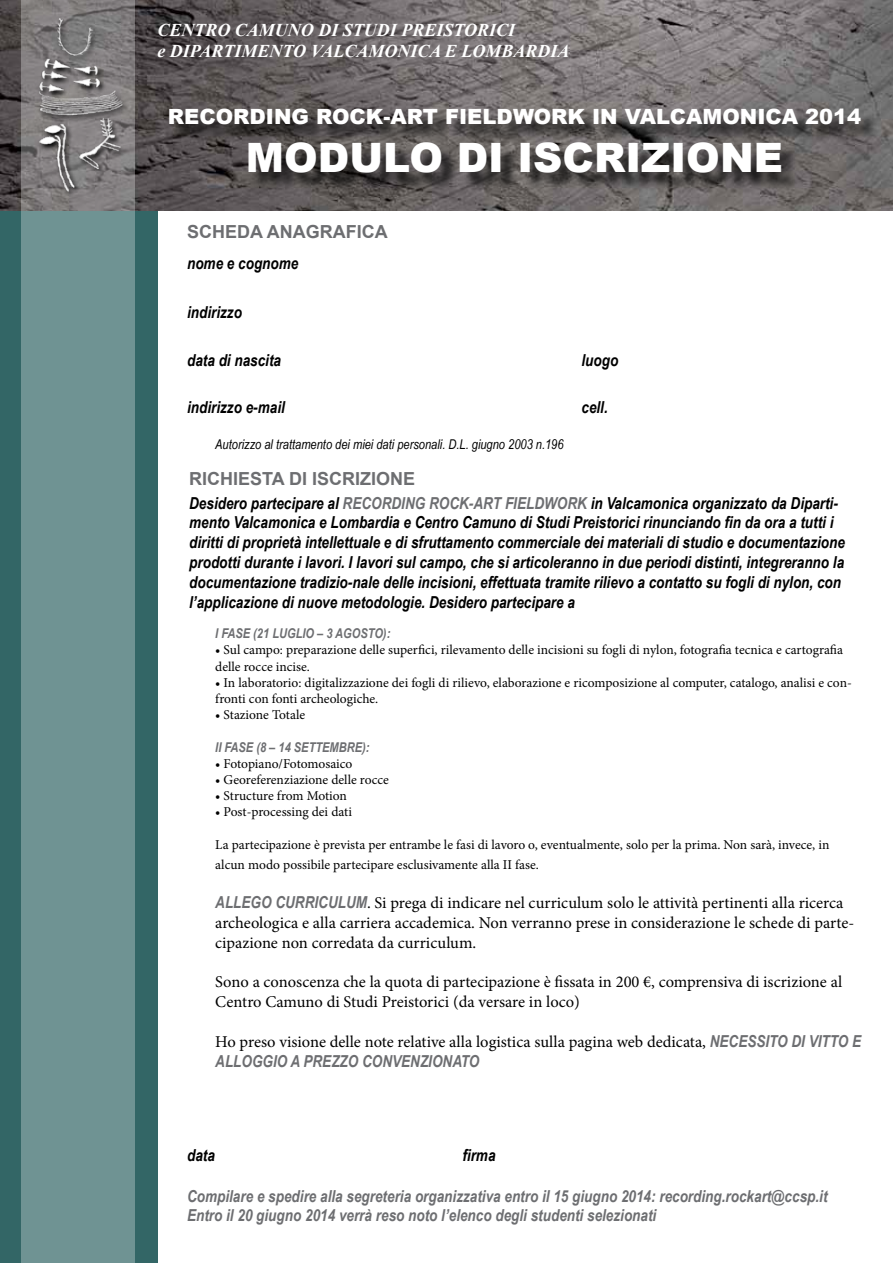
<style>
.page{position:relative;width:893px;height:1263px;background:#fff}
.page>*{position:absolute;margin:0;border:0;box-sizing:border-box;transform-origin:0 0}
.t1{font:900 40.5px "Arial";color:#fff}
.t2{font:900 21px "Arial";color:#fff}
.t3{font:italic 700 18px/21.6px "Times New Roman";color:#fff}
.t4{font:700 18px "Arial";color:#6d6e71}
.t5{font:italic 700 16.5px/19.8px "Arial Narrow";color:#000}
.t6{font:16.5px/19.8px "Minion Pro";color:#000}
.t7{font:italic 700 16.5px/19.8px "Arial Narrow";color:#6d6e71}
.t8{font:13.5px/16.2px "Minion Pro";color:#000}
.t9{font:italic 13.5px "Arial Narrow";color:#000}
.t10{font:italic 700 13.5px "Arial Narrow";color:#6d6e71}
.s1{color:#6d6e71}
.s2{font-family:"Arial Narrow";font-weight:700;font-style:italic;color:#6d6e71}
</style>
<div class="page">
<div style="left:0;top:210px;width:157px;height:1053px;background:#366"></div>
<img style="left:0;top:0;width:893px;height:210px">
<div style="left:172px;top:111px;width:707px;height:81px;background:#000;opacity:.75"></div>
<div style="left:21px;top:0;width:114px;height:1263px;background:#6f9393"></div>
<svg style="left:38px;top:18px;width:91px;height:180px"></svg>
<img style="left:33px;top:15px;width:91px;height:181px">
<p class="t3" style="left:157px;top:18px;width:414px">CENTRO CAMUNO DI STUDI PREISTORICI<br>e DIPARTIMENTO VALCAMONICA E LOMBARDIA</p>
<p class="t2" style="left:168px;top:101px;width:695px">RECORDING ROCK-ART FIELDWORK IN VALCAMONICA 2014</p>
<h1 class="t1" style="left:246px;top:128px;width:538px">MODULO DI ISCRIZIONE</h1>
<p class="t4" style="left:187px;top:220px;width:202px">SCHEDA ANAGRAFICA</p>
<p class="t5" style="left:187px;top:252px;width:113px">nome e cognome</p>
<p class="t5" style="left:187px;top:302px;width:56px">indirizzo</p>
<p class="t5" style="left:187px;top:349px;width:96px">data di nascita</p>
<p class="t5" style="left:581px;top:349px;width:38px">luogo</p>
<p class="t5" style="left:187px;top:396px;width:100px">indirizzo e-mail</p>
<p class="t5" style="left:581px;top:396px;width:28px">cell.</p>
<p class="t9" style="left:215px;top:435px;width:350px">Autorizzo al trattamento dei miei dati personali. D.L. giugno 2003 n.196</p>
<p class="t4" style="left:189px;top:466px;width:228px">RICHIESTA DI ISCRIZIONE</p>
<p class="t5" style="left:189px;top:492px;width:657px">Desidero partecipare al <span class="s1">Recording Rock-Ar t Fieldwork</span> in Valcamonica organizzato da Diparti&shy;mento Valcamonica e Lombardia e Centro Camuno di Studi Preistorici rinunciando fin da ora a tutti i diritti di proprietà intellettuale e di sfruttamento commerciale dei materiali di studio e documentazione prodotti durante i lavori. I lavori sul campo, che si articoleranno in due periodi distinti, integreranno la documentazione tradizio-nale delle incisioni, effettuata tramite rilievo a contatto su fogli di nylon, con l’applicazione di nuove metodologie. Desidero partecipare a</p>
<p class="t10" style="left:215px;top:623px;width:177px">I Fase (21 luglio – 3 agosto):</p>
<p class="t8" style="left:215px;top:642px;width:629px">• Sul campo: preparazione delle superfici, rilevamento delle incisioni su fogli di nylon, fotografia tecnica e cartografia delle rocce incise.</p>
<p class="t8" style="left:215px;top:674px;width:638px">• In laboratorio: digitalizzazione dei fogli di rilievo, elaborazione e ricomposizione al computer, catalogo, analisi e con&shy;fronti con fonti archeologiche.</p>
<p class="t8" style="left:215px;top:707px;width:91px">• Stazione Totale</p>
<p class="t10" style="left:215px;top:737px;width:156px">II Fase (8 – 14 settembre):</p>
<p class="t8" style="left:215px;top:755px;width:139px">• Fotopiano/Fotomosaico</p>
<p class="t8" style="left:215px;top:772px;width:175px">• Georeferenziazione delle rocce</p>
<p class="t8" style="left:215px;top:788px;width:133px">• Structure from Motion</p>
<p class="t8" style="left:215px;top:804px;width:138px">• Post-processing dei dati</p>
<p class="t8" style="left:215px;top:835px;width:616px;line-height:19.8px">La partecipazione è prevista per entrambe le fasi di lavoro o, eventualmente, solo per la prima. Non sarà, invece, in alcun modo possibile partecipare esclusivamente alla II fase.</p>
<p class="t6" style="left:215px;top:893px;width:640px"><span class="s2">Allego curriculum</span>. Si prega di indicare nel curriculum solo le attività pertinenti alla ricerca archeologica e alla carriera accademica. Non verranno prese in considerazione le schede di parte&shy;cipazione non corredata da curriculum.</p>
<p class="t6" style="left:215px;top:972px;width:628px">Sono a conoscenza che la quota di partecipazione è fissata in 200 €, comprensiva di iscrizione al<br>Centro Camuno di Studi Preistorici (da versare in loco)</p>
<p class="t6" style="left:215px;top:1032px;width:647px">Ho preso visione delle note relative alla logistica sulla pagina web dedicata, <span class="s2">necessito di vitto e</span></p>
<p class="t7" style="left:215px;top:1050px;width:266px">alloggio a prezzo convenzionato</p>
<p class="t5" style="left:187px;top:1145px;width:29px">data</p>
<p class="t5" style="left:462px;top:1145px;width:35px">firma</p>
<p class="t7" style="left:187px;top:1185px;width:643px">Compilare e spedire alla segreteria organizzativa entro il 15 giugno 2014: recording.rockart@ccsp.it<br>Entro il 20 giugno 2014 verrà reso noto l’elenco degli studenti selezionati</p>
</div>
